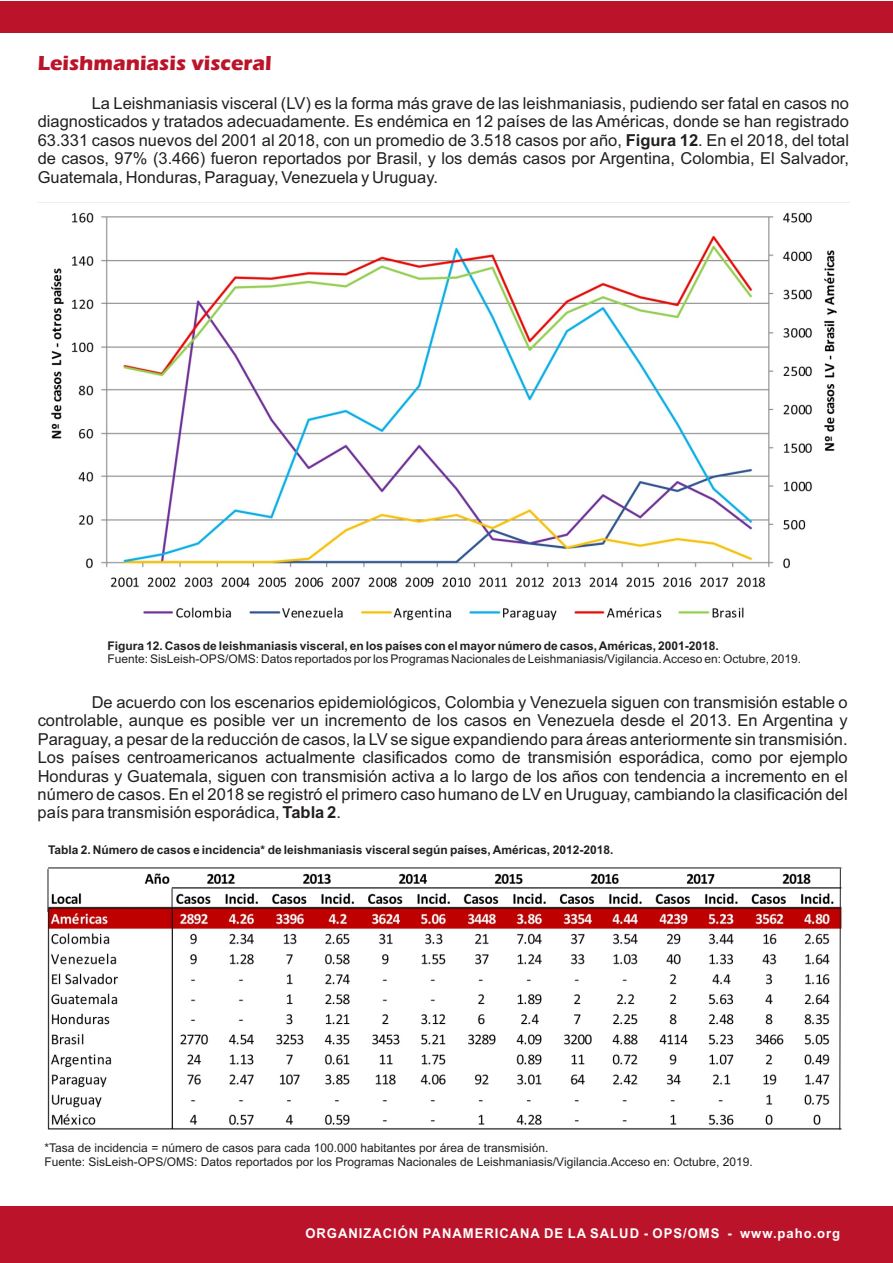
<style>
.page{position:relative;width:893px;height:1263px;background:#fff}
.page>*{position:absolute;margin:0;border:0;box-sizing:border-box;transform-origin:0 0}
.t1{font:700 21px "Eras ITC";color:#bb142a}
.t2{font:16.5px/18.5px "Arial";color:#231f20;text-align:justify}
.t3{font:700 13.5px "Arial";letter-spacing:.075em;color:#fff}
.t4{font:12px/13.4px "Arial";color:#231f20}
.t5{font:700 12px "Arial";color:#231f20}
.s1{font-weight:700}
</style>
<div class="page">
<div style="left:0;top:1px;width:893px;height:31px;background:#bb142a"></div>
<div style="left:0;top:1206px;width:893px;height:57px;background:#bb142a"></div>
<img style="left:38px;top:202px;width:811px;height:419px">
<img style="left:47px;top:867px;width:795px;height:263px">
<svg style="left:839px;top:868px;width:2px;height:262px"></svg>
<hr style="left:48px;top:869px;width:1px;height:43px;background:#231f20">
<svg style="left:172px;top:888px;width:1px;height:20px"></svg>
<p class="t1" style="left:38px;top:56px;width:236px">Leishmaniasis visceral</p>
<p class="t2" style="left:38px;top:95px;width:813px;text-indent:54px">La Leishmaniasis visceral (LV) es la forma más grave de las leishmaniasis, pudiendo ser fatal en casos no diagnosticados y tratados adecuadamente. Es endémica en 12 países de las Américas, donde se han registrado 63.331 casos nuevos del 2001 al 2018, con un promedio de 3.518 casos por año, <span class="s1">Figura 12</span>. En el 2018, del total de casos, 97% (3.466) fueron reportados por Brasil, y los demás casos por Argentina, Colombia, El Salvador, Guatemala, Honduras, Paraguay, Venezuela y Uruguay.</p>
<p class="t5" style="left:108px;top:641px;width:613px">Figura 12. Casos de leishmaniasis visceral, en los países con el mayor número de casos, Américas, 2001-2018.</p>
<p class="t4" style="left:108px;top:654px;width:695px">Fuente: SisLeish-OPS/OMS: Datos reportados por los Programas Nacionales de Leishmaniasis/Vigilancia. Acceso en: Octubre, 2019.</p>
<p class="t2" style="left:38px;top:694px;width:812px;text-indent:54px">De acuerdo con los escenarios epidemiológicos, Colombia y Venezuela siguen con transmisión estable o controlable, aunque es posible ver un incremento de los casos en Venezuela desde el 2013. En Argentina y Paraguay, a pesar de la reducción de casos, la LV se sigue expandiendo para áreas anteriormente sin transmisión.<br>Los países centroamericanos actualmente clasificados como de transmisión esporádica, como por ejemplo Honduras y Guatemala, siguen con transmisión activa a lo largo de los años con tendencia a incremento en el número de casos. En el 2018 se registró el primero caso humano de LV en Uruguay, cambiando la clasificación del país para transmisión esporádica, <span class="s1">Tabla 2</span>.</p>
<p class="t5" style="left:48px;top:845px;width:567px">Tabla 2. Número de casos e incidencia* de leishmaniasis visceral según países, Américas, 2012-2018.</p>
<p class="t4" style="left:45px;top:1142px;width:710px">*Tasa de incidencia = número de casos para cada 100.000 habitantes por área de transmisión.<br>Fuente: SisLeish-OPS/OMS: Datos reportados por los Programas Nacionales de Leishmaniasis/Vigilancia.Acceso en: Octubre, 2019.</p>
<p class="t3" style="left:305px;top:1228px;width:536px">ORGANIZACIÓN PANAMERICANA DE LA SALUD - OPS/OMS - www.paho.org</p>
</div>
